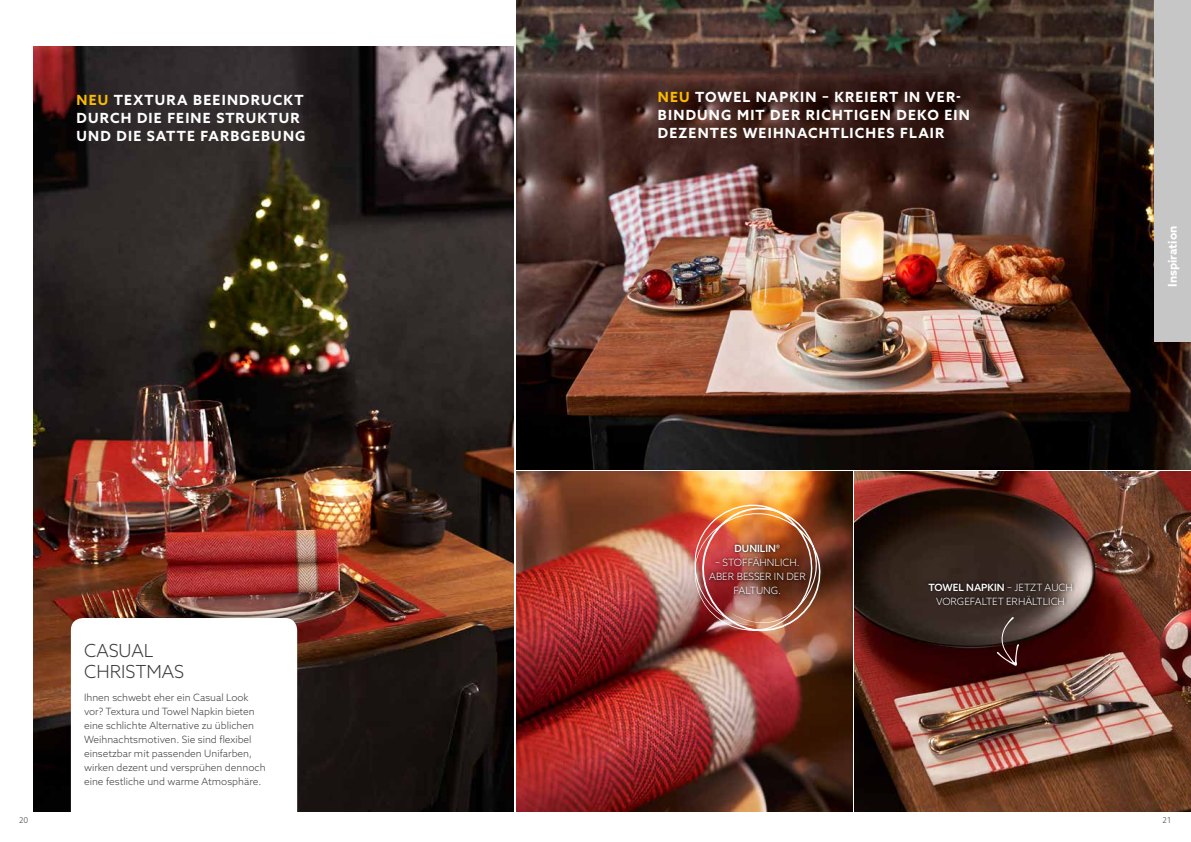
<style>
.page{position:relative;width:1191px;height:842px;background:#fff}
.page>*{position:absolute;margin:0;border:0;box-sizing:border-box;transform-origin:0 0}
.t1{font:300 18px/21.6px "Azo Sans";color:#3c3c3b}
.t2{font:700 14px/18px "Azo Sans";letter-spacing:.085em;color:#fff}
.t3{font:700 12px "Azo Sans";color:#fff}
.t4{font:300 10px/14px "Azo Sans";color:#3c3c3b}
.t5{font:300 10px/14px "Azo Sans";color:#fff;text-align:center}
.t6{font:500 10px "Azo Sans";color:#fff}
.t7{font:300 8px "Azo Sans";color:#3c3c3b}
.s1{color:#fbba00}
.s2{font-weight:500}
</style>
<div class="page">
<img style="left:33px;top:47px;width:480px;height:764px">
<img style="left:854px;top:472px;width:337px;height:339px">
<img style="left:516px;top:472px;width:336px;height:339px">
<img style="left:516px;top:0;width:675px;height:469px">
<img style="left:693px;top:504px;width:128px;height:128px">
<div style="left:1154px;top:0;width:37px;height:341px;background:#c6c6c6"></div>
<svg style="left:71px;top:618px;width:226px;height:193px"></svg>
<svg style="left:925px;top:580px;width:149px;height:27px;background:#3c2f2a"></svg>
<svg style="left:996px;top:617px;width:23px;height:49px"></svg>
<h2 class="t2" style="left:77px;top:90px;width:230px"><span class="s1">NEU</span> TEXTURA BEEINDRUCKT<br>DURCH DIE FEINE STRUKTUR<br>UND DIE SATTE FARBGEBUNG</h2>
<h2 class="t2" style="left:658px;top:88px;width:313px"><span class="s1">NEU</span> TOWEL NAPKIN – KREIERT IN VER-<br>BINDUNG MIT DER RICHTIGEN DEKO EIN<br>DEZENTES WEIHNACHTLICHES FLAIR</h2>
<p class="t3" style="left:1164px;top:287px;width:63px;rotate:-90deg">Inspiration</p>
<h1 class="t1" style="left:84px;top:639px;width:102px">CASUAL<br>CHRISTMAS</h1>
<p class="t4" style="left:84px;top:691px;width:183px">Ihnen schwebt eher ein Casual Look vor? Textura und Towel Napkin bieten eine schlichte Alternative zu üblichen Weihnachtsmotiven. Sie sind flexibel einsetzbar mit passenden Unifarben, wirken dezent und versprühen dennoch eine festliche und warme Atmosphäre.</p>
<p class="t6" style="left:734px;top:542px;width:47px">DUNILIN®</p>
<p class="t5" style="left:709px;top:555px;width:98px">– STOFFÄHNLICH.<br>ABER BESSER IN DER<br>FALTUNG.</p>
<p class="t5" style="left:928px;top:580px;width:146px"><span class="s2">TOWEL NAPKIN</span> – JETZT AUCH<br>VORGEFALTET ERHÄLTLICH</p>
<p class="t7" style="left:19px;top:815px;width:11px">20</p>
<p class="t7" style="left:1162px;top:815px;width:10px">21</p>
</div>
